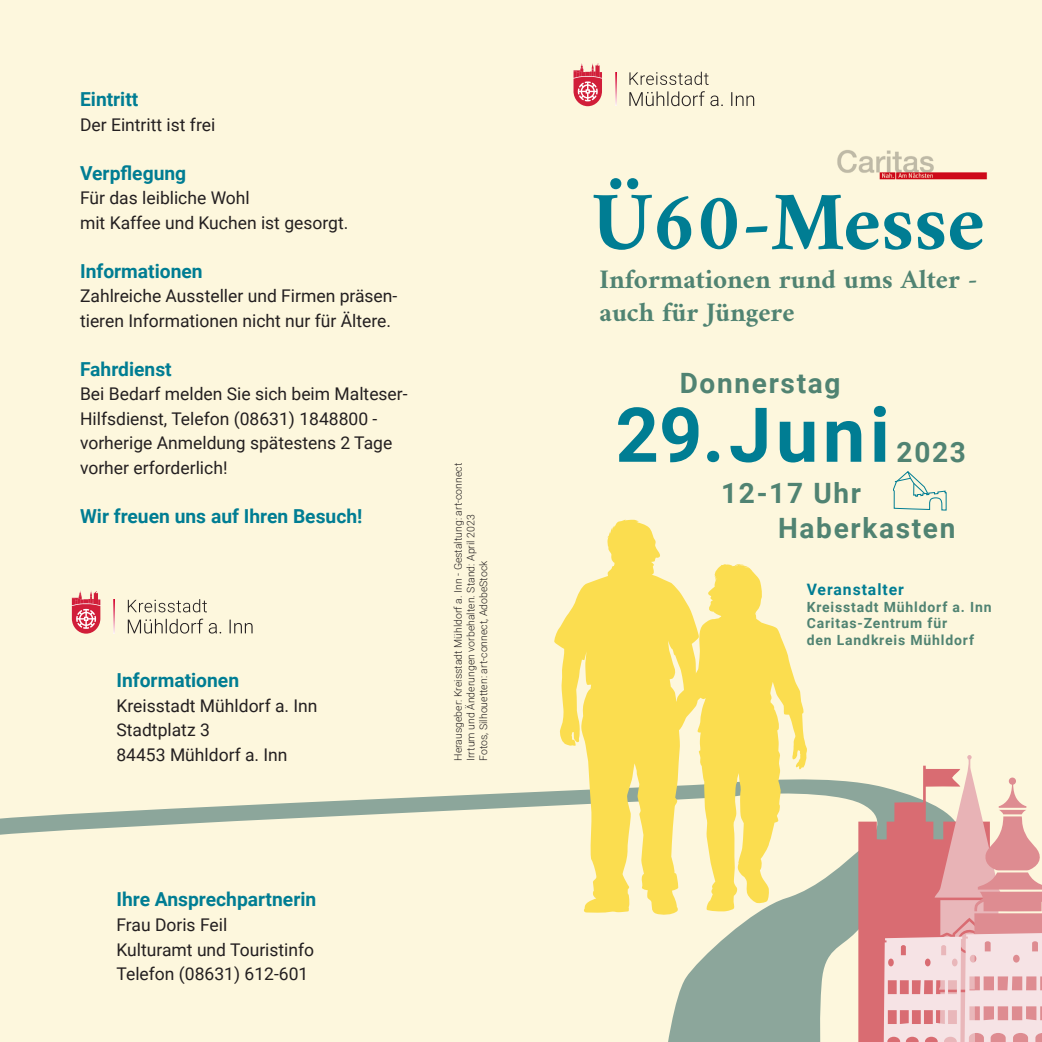
<style>
.page{position:relative;width:1042px;height:1042px;background:#fdf7dd}
.page>*{position:absolute;margin:0;border:0;box-sizing:border-box;transform-origin:0 0}
.Einf__Abs{font:700 84px "Amiri";color:#007d93}
.Einf__Abs-2{font:700 75.77px "Roboto";letter-spacing:.06em;color:#007d93}
.Einf__Abs-3{font:700 28px "Roboto";letter-spacing:.06em;color:#508372}
.Einf__Abs-4{font:700 27.12px/32.6px "Amiri";color:#508372}
.VA_Fließtext_Amiri{font:700 19.25px "Roboto";color:#007d93}
.VA_Fließtext_Amiri-2{font:17.5px/24.5px "Roboto";color:#231f20}
.Einf__Abs-5{font:700 15.75px "Roboto";letter-spacing:.06em;color:#007d93}
.Einf__Abs-6{font:700 14px "Roboto";letter-spacing:.06em;color:#508372}
.t1{font:300 10.5px "Roboto";color:#231f20}
</style>
<div class="page">
<svg style="left:0;top:779px;width:858px;height:263px"></svg>
<svg style="left:858px;top:755px;width:184px;height:287px"></svg>
<img style="left:615px;top:72px;width:1px;height:34px">
<svg style="left:629px;top:72px;width:79px;height:13px"></svg>
<svg style="left:629px;top:91px;width:125px;height:15px"></svg>
<svg style="left:573px;top:63px;width:29px;height:43px"></svg>
<img style="left:113px;top:599px;width:2px;height:34px">
<svg style="left:128px;top:599px;width:79px;height:13px"></svg>
<svg style="left:128px;top:618px;width:125px;height:15px"></svg>
<svg style="left:72px;top:590px;width:28px;height:43px"></svg>
<svg style="left:893px;top:471px;width:54px;height:40px"></svg>
<img style="left:837px;top:150px;width:151px;height:30px">
<svg style="left:553px;top:519px;width:147px;height:396px;fill:#fbdd4f"></svg>
<svg style="left:675px;top:564px;width:132px;height:348px;fill:#fbdd4f"></svg>
<p class="VA_Fließtext_Amiri" style="left:80px;top:86px;width:60px">Eintritt</p>
<p class="VA_Fließtext_Amiri-2" style="left:80px;top:112px;width:137px">Der Eintritt ist frei</p>
<p class="VA_Fließtext_Amiri" style="left:80px;top:159px;width:108px">Verpflegung</p>
<p class="VA_Fließtext_Amiri-2" style="left:80px;top:185px;width:171px">Für das leibliche Wohl</p>
<p class="VA_Fließtext_Amiri-2" style="left:80px;top:210px;width:270px">mit Kaffee und Kuchen ist gesorgt.</p>
<p class="VA_Fließtext_Amiri" style="left:80px;top:257px;width:124px">Informationen</p>
<p class="VA_Fließtext_Amiri-2" style="left:80px;top:283px;width:319px">Zahlreiche Aussteller und Firmen präsen&shy;tieren Informationen nicht nur für Ältere.</p>
<p class="VA_Fließtext_Amiri" style="left:80px;top:355px;width:93px">Fahrdienst</p>
<p class="VA_Fließtext_Amiri-2" style="left:80px;top:381px;width:329px">Bei Bedarf melden Sie sich beim Malteser-</p>
<p class="VA_Fließtext_Amiri-2" style="left:80px;top:406px;width:299px">Hilfsdienst, Telefon (08631) 1848800 -</p>
<p class="VA_Fließtext_Amiri-2" style="left:80px;top:430px;width:314px">vorherige Anmeldung spätestens 2 Tage</p>
<p class="VA_Fließtext_Amiri-2" style="left:80px;top:455px;width:149px">vorher erforderlich!</p>
<p class="VA_Fließtext_Amiri" style="left:80px;top:502px;width:284px">Wir freuen uns auf Ihren Besuch!</p>
<p class="VA_Fließtext_Amiri" style="left:116px;top:667px;width:124px">Informationen</p>
<p class="VA_Fließtext_Amiri-2" style="left:116px;top:693px;width:203px">Kreisstadt Mühldorf a. Inn</p>
<p class="VA_Fließtext_Amiri-2" style="left:116px;top:717px;width:95px">Stadtplatz 3</p>
<p class="VA_Fließtext_Amiri-2" style="left:116px;top:742px;width:173px">84453 Mühldorf a. Inn</p>
<p class="t1" style="left:451px;top:761px;width:299px;rotate:-90deg">Herausgeber: Kreisstadt Mühldorf a. Inn - Gestaltung: art-connect</p>
<p class="t1" style="left:463px;top:761px;width:248px;rotate:-90deg">Irrtum und Änderungen vorbehalten. Stand: April 2023</p>
<p class="t1" style="left:476px;top:761px;width:201px;rotate:-90deg">Fotos, Silhouetten: art-connect, AdobeStock</p>
<p class="VA_Fließtext_Amiri" style="left:116px;top:886px;width:201px">Ihre Ansprechpartnerin</p>
<p class="VA_Fließtext_Amiri-2" style="left:116px;top:912px;width:112px">Frau Doris Feil</p>
<p class="VA_Fließtext_Amiri-2" style="left:116px;top:936px;width:199px">Kulturamt und Touristinfo</p>
<p class="VA_Fließtext_Amiri-2" style="left:116px;top:961px;width:193px">Telefon (08631) 612-601</p>
<p class="Einf__Abs" style="left:592px;top:171px;width:394px">Ü60-Messe</p>
<p class="Einf__Abs-4" style="left:599px;top:263px;width:380px">Informationen rund ums Alter - auch für Jüngere</p>
<p class="Einf__Abs-3" style="left:680px;top:363px;width:162px">Donnerstag</p>
<p class="Einf__Abs-2" style="left:615px;top:382px;width:276px">29.Juni</p>
<p class="Einf__Abs-3" style="left:721px;top:473px;width:141px">12-17 Uhr</p>
<p class="Einf__Abs-3" style="left:778px;top:508px;width:179px">Haberkasten</p>
<p class="Einf__Abs-3" style="left:896px;top:432px;width:71px">2023</p>
<p class="Einf__Abs-5" style="left:806px;top:578px;width:99px">Veranstalter</p>
<p class="Einf__Abs-6" style="left:806px;top:597px;width:186px">Kreisstadt Mühldorf a. Inn</p>
<p class="Einf__Abs-6" style="left:806px;top:613px;width:142px">Caritas-Zentrum für</p>
<p class="Einf__Abs-6" style="left:806px;top:630px;width:169px">den Landkreis Mühldorf</p>
</div>
